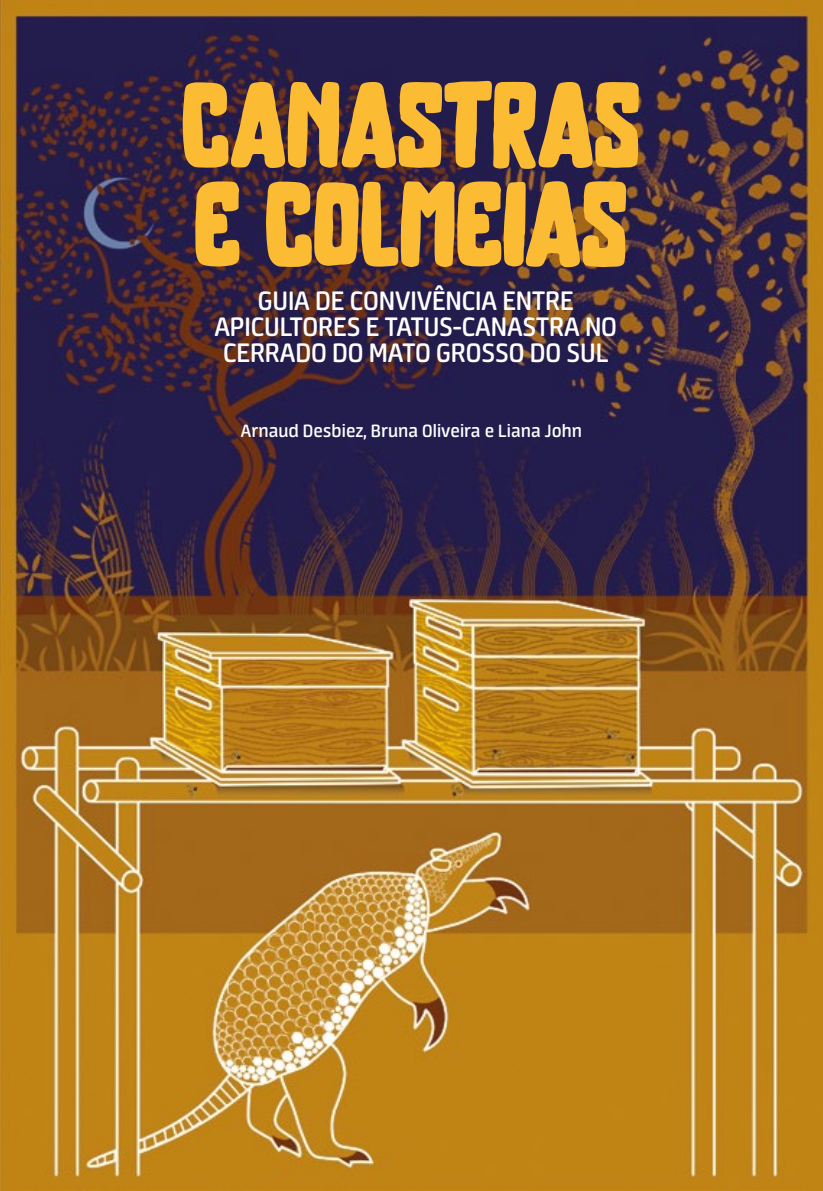
<style>
.page{position:relative;width:823px;height:1191px;background:#fff}
.page>*{position:absolute;margin:0;border:0;box-sizing:border-box;transform-origin:0 0}
.t1{font:700 121px/99.2px "BROTHER";color:#fbbc33}
.t2{font:600 30px/26px "Neuron";letter-spacing:-.005em;color:#fff;text-align:center}
.t3{font:600 20px "Neuron";color:#fff}
</style>
<div class="page">
<img style="left:0;top:0;width:822px;height:1191px">
<h1 class="t1" style="left:182px;top:69px;width:460px">CANASTRAS<br>E COLMEIAS</h1>
<p class="t2" style="left:214px;top:287px;width:404px">GUIA DE CONVIVÊNCIA ENTRE<br>APICULTORES E TATUS-CANASTRA NO<br>CERRADO DO MATO GROSSO DO SUL</p>
<p class="t3" style="left:241px;top:420px;width:342px">Arnaud Desbiez, Bruna Oliveira e Liana John</p>
</div>
